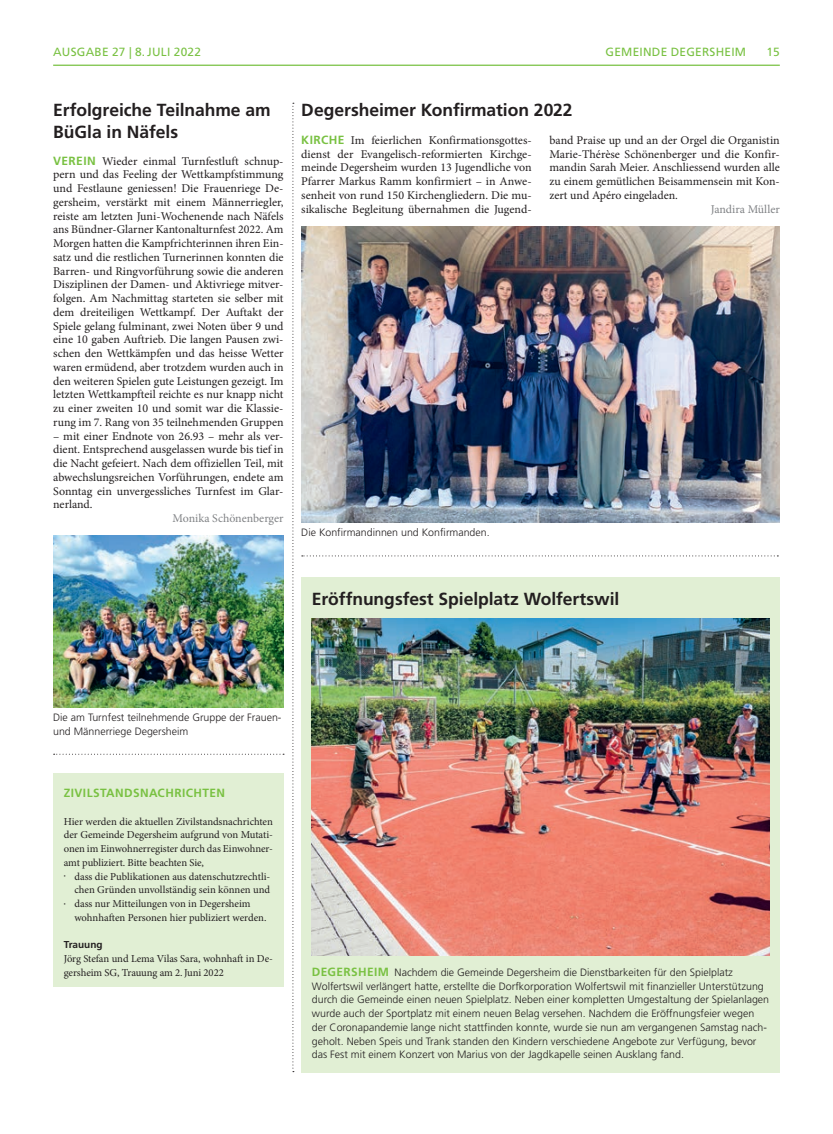
<style>
.page{position:relative;width:833px;height:1134px;background:#fff}
.page>*{position:absolute;margin:0;border:0;box-sizing:border-box;transform-origin:0 0}
.t1{font:700 17.5px/21.2px "Frutiger LT Std";letter-spacing:-.005em;color:#231f20}
.t2{font:11.88px/13.8px "Minion Pro";color:#231f20;text-align:justify}
.t3{font:11.88px "Frutiger LT Std";letter-spacing:.02em;color:#79c142}
.t4{font:11.88px "Minion Pro";color:#808285}
.t5{font:700 11.88px "Frutiger LT Std";letter-spacing:.035em;color:#79c142}
.t6{font:300 10.62px/13.8px "Frutiger LT Std";color:#231f20}
.t7{font:10.62px/13.8px "Minion Pro";letter-spacing:-.005em;color:#231f20}
.t8{font:700 10px "Frutiger LT Std";color:#231f20}
.s1{font-family:"Frutiger LT Std";font-weight:700;color:#79c142}
.s2{font-weight:700;font-size:11.88px;color:#79c142}
</style>
<div class="page">
<hr style="left:53px;top:65px;width:727px;height:1px;background:#79c142">
<svg style="left:292px;top:103px;width:2px;height:969px"></svg>
<svg style="left:302px;top:555px;width:476px;height:1px"></svg>
<svg style="left:54px;top:754px;width:230px;height:1px"></svg>
<div style="left:53px;top:773px;width:230px;height:213px;background:#e1efd4"></div>
<div style="left:301px;top:577px;width:479px;height:495px;background:#e1efd4"></div>
<img style="left:53px;top:536px;width:230px;height:172px">
<img style="left:301px;top:226px;width:479px;height:296px">
<img style="left:312px;top:619px;width:457px;height:336px">
<p class="t3" style="left:53px;top:45px;width:18px">AUSGABE</p>
<p class="t3" style="left:112px;top:45px;width:47px">27 | 8.JULI</p>
<p class="t3" style="left:174px;top:45px;width:29px">2022</p>
<p class="t3" style="left:605px;top:45px;width:142px">GEMEINDE DEGERSHEIM</p>
<p class="t3" style="left:766px;top:45px;width:15px">15</p>
<h1 class="t1" style="left:53px;top:100px;width:219px">Erfolgreiche Teilnahme am<br>BüGla in Näfels</h1>
<p class="t2" style="left:53px;top:154px;width:232px"><span class="s1">VEREIN</span> Wieder einmal Turnfestluft schnup&shy;pern und das Feeling der Wettkampfstimmung und Festlaune geniessen! Die Frauenriege De&shy;gersheim, verstärkt mit einem Männerriegler, reiste am letzten Juni-Wochenende nach Näfels ans Bündner-Glarner Kantonalturnfest 2022. Am Morgen hatten die Kampfrichterinnen ihren Ein&shy;satz und die restlichen Turnerinnen konnten die Barren- und Ringvorführung sowie die anderen Disziplinen der Damen- und Aktivriege mitver&shy;folgen. Am Nachmittag starteten sie selber mit dem dreiteiligen Wettkampf. Der Auftakt der Spiele gelang fulminant, zwei Noten über 9 und eine 10 gaben Auftrieb. Die langen Pausen zwi&shy;schen den Wettkämpfen und das heisse Wetter waren ermüdend, aber trotzdem wurden auch in den weiteren Spielen gute Leistungen gezeigt. Im letzten Wettkampfteil reichte es nur knapp nicht zu einer zweiten 10 und somit war die Klassie&shy;rung im 7. Rang von 35 teilnehmenden Gruppen</p>
<p class="t2" style="left:53px;top:429px;width:232px">– mit einer Endnote von 26.93 – mehr als ver&shy;dient. Entsprechend ausgelassen wurde bis tief in die Nacht gefeiert. Nach dem offiziellen Teil, mit abwechslungsreichen Vorführungen, endete am Sonntag ein unvergessliches Turnfest im Glar&shy;nerland.</p>
<p class="t4" style="left:173px;top:510px;width:112px">Monika Schönenberger</p>
<h1 class="t1" style="left:301px;top:100px;width:273px">Degersheimer Konfirmation 2022</h1>
<p class="t2" style="left:301px;top:133px;width:232px"><span class="s1">KIRCHE</span> Im feierlichen Konfirmationsgottes&shy;dienst der Evangelisch-reformierten Kirchge&shy;meinde Degersheim wurden 13 Jugendliche von Pfarrer Markus Ramm konfirmiert – in Anwe&shy;senheit von rund 150 Kirchengliedern. Die mu&shy;sikalische Begleitung übernahmen die Jugend-</p>
<p class="t2" style="left:549px;top:133px;width:232px">band Praise up und an der Orgel die Organistin Marie-Thérèse Schönenberger und die Konfir&shy;mandin Sarah Meier. Anschliessend wurden alle zu einem gemütlichen Beisammensein mit Kon&shy;zert und Apéro eingeladen.</p>
<p class="t4" style="left:711px;top:201px;width:70px">Jandira Müller</p>
<p class="t6" style="left:301px;top:525px;width:190px">Die Konfirmandinnen und Konfirmanden.</p>
<h1 class="t1" style="left:312px;top:588px;width:309px">Eröffnungsfest Spielplatz Wolfertswil</h1>
<p class="t6" style="left:53px;top:711px;width:230px">Die am Turnfest teilnehmende Gruppe der Frauen&shy;und Männerriege Degersheim</p>
<p class="t5" style="left:64px;top:786px;width:163px">ZIVILSTANDSNACHRICHTEN</p>
<p class="t7" style="left:64px;top:814px;width:211px;text-align:justify">Hier werden die aktuellen Zivilstandsnachrichten der Gemeinde Degersheim aufgrund von Mutati&shy;onen im Einwohnerregister durch das Einwohner&shy;amt publiziert. Bitte beachten Sie,</p>
<p class="t7" style="left:64px;top:869px;width:208px;text-align:right"><sup>•</sup> dass die Publikationen aus datenschutzrechtli&shy;chen Gründen unvollständig sein können und</p>
<p class="t7" style="left:74px;top:897px;width:193px;text-indent:-11px"><sup>•</sup> dass nur Mitteilungen von in Degersheim wohnhaften Personen hier publiziert werden.</p>
<p class="t8" style="left:64px;top:939px;width:40px">Trauung</p>
<p class="t7" style="left:64px;top:952px;width:211px">Jörg Stefan und Lema Vilas Sara, wohnhaft in De&shy;gersheim SG, Trauung am 2.Juni 2022</p>
<p class="t6" style="left:312px;top:965px;width:459px"><span class="s2">DEGERSHEIM</span> Nachdem die Gemeinde Degersheim die Dienstbarkeiten für den Spielplatz Wolfertswil verlängert hatte, erstellte die Dorfkorporation Wolfertswil mit finanzieller Unterstützung durch die Gemeinde einen neuen Spielplatz. Neben einer kompletten Umgestaltung der Spielanlagen wurde auch der Sportplatz mit einem neuen Belag versehen. Nachdem die Eröffnungsfeier wegen der Coronapandemie lange nicht stattfinden konnte, wurde sie nun am vergangenen Samstag nach&shy;geholt. Neben Speis und Trank standen den Kindern verschiedene Angebote zur Verfügung, bevor das Fest mit einem Konzert von Marius von der Jagdkapelle seinen Ausklang fand.</p>
</div>
